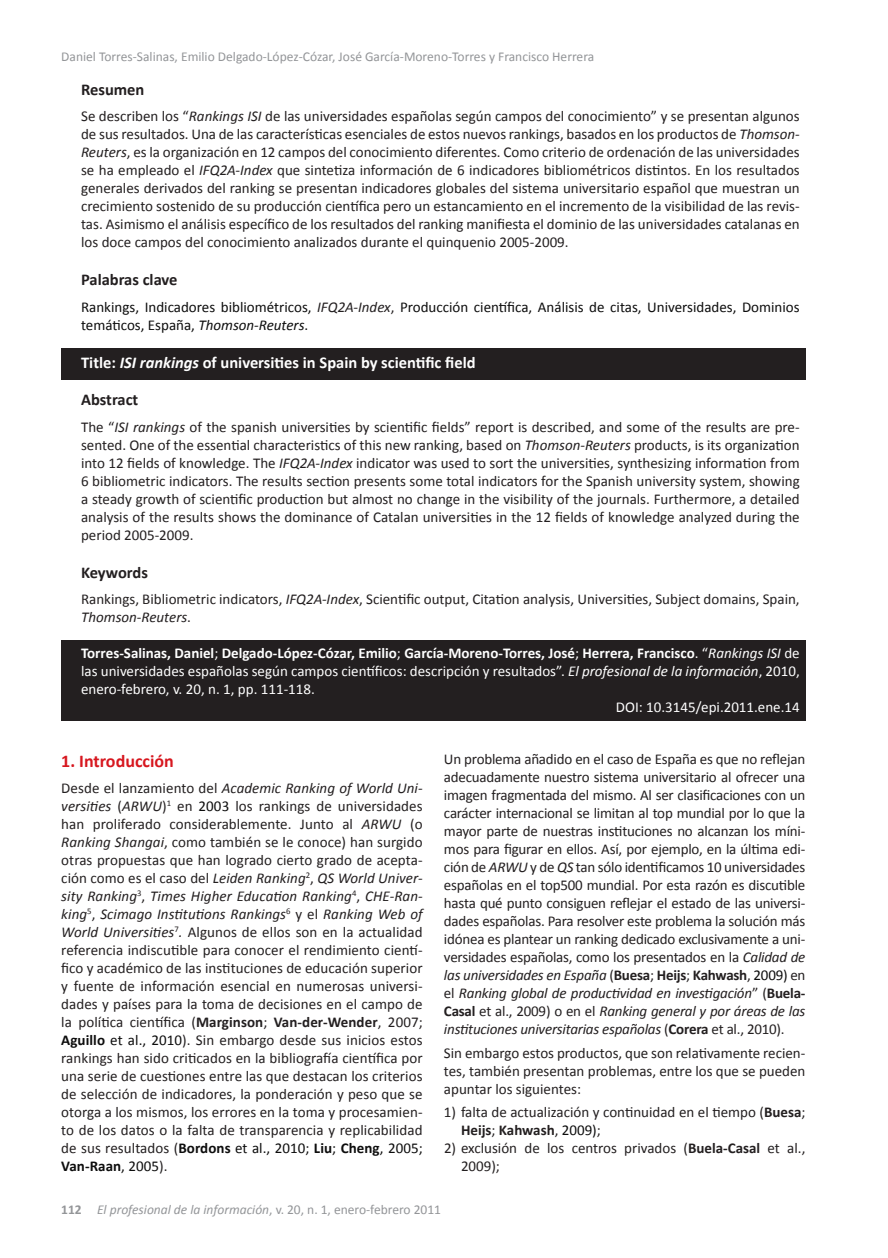
<style>
.page{position:relative;width:888px;height:1258px;background:#fff}
.page>*{position:absolute;margin:0;border:0;box-sizing:border-box;transform-origin:0 0}
.t1{font:700 18px "Calibri";color:#d7171f}
.t2{font:700 16.5px "Calibri";color:#fff}
.t3{font:700 16.5px "Calibri";color:#231f20}
.t4{font:15px/18px "Calibri";color:#231f20;text-align:justify}
.t5{font:15px "Calibri";color:#fff}
.t6{font:15px/18px "Calibri";color:#0d0d0d}
.t7{font:700 15px "Calibri";color:#fff}
.t8{font:13.5px "Calibri";color:#939598}
.t9{font:italic 13.5px "Calibri";color:#939598}
.s1{font-style:italic}
.s2{font-style:italic;color:#231f20}
.s3{color:#231f20}
.s4{font-weight:400}
.s5{font-weight:400;font-style:italic}
.s6{color:#0d0d0d}
.s7{font-weight:700}
.s8{font-weight:700;color:#0d0d0d}
.s9{font-weight:700;font-style:normal}
.s10{font-style:normal}
</style>
<div class="page">
<div style="left:61px;top:640px;width:744px;height:80px;background:#231f20"></div>
<div style="left:61px;top:348px;width:744px;height:32px;background:#231f20"></div>
<p class="t8" style="left:61px;top:48px;width:534px">Daniel Torres-Salinas, Emilio Delgado-López-Cózar, José García-Moreno-Torres y Francisco Herrera</p>
<p class="t3" style="left:81px;top:79px;width:65px">Resumen</p>
<p class="t4" style="left:81px;top:107px;width:720px">Se describen los “<span class="s1">Rankings ISI</span> de las universidades españolas según campos del conocimiento” y se presentan algunos de sus resultados. Una de las características esenciales de estos nuevos rankings, basados en los productos de <span class="s1">Thomson-Reuters</span>, es la organización en 12 campos del conocimiento diferentes. Como criterio de ordenación de las universidades se ha empleado el <span class="s1">IFQ2A-Index</span> que sintetiza información de 6 indicadores bibliométricos distintos. En los resultados generales derivados del ranking se presentan indicadores globales del sistema universitario español que muestran un crecimiento sostenido de su producción científica pero un estancamiento en el incremento de la visibilidad de las revis&shy;tas. Asimismo el análisis específico de los resultados del ranking manifiesta el dominio de las universidades catalanas en los doce campos del conocimiento analizados durante el quinquenio 2005-2009.</p>
<p class="t3" style="left:81px;top:269px;width:98px">Palabras clave</p>
<p class="t6" style="left:81px;top:298px;width:720px">Rankings, Indicadores bibliométricos, <span class="s2">IFQ2A-Index</span><span class="s3">,</span> Producción científica, Análisis de citas, Universidades, Dominios temáticos, España, <span class="s1">Thomson-Reuters</span>.</p>
<p class="t2" style="left:81px;top:351px;width:396px">Title: <span class="s1">ISI rankings</span> of universities in Spain by scientific field</p>
<p class="t3" style="left:81px;top:389px;width:59px">Abstract</p>
<p class="t4" style="left:81px;top:418px;width:720px">The “<span class="s1">ISI rankings</span> of the spanish universities by scientific fields” report is described, and some of the results are pre&shy;sented. One of the essential characteristics of this new ranking, based on <span class="s1">Thomson-Reuters</span> products, is its organization into 12 fields of knowledge. The <span class="s1">IFQ2A-Index</span> indicator was used to sort the universities, synthesizing information from 6 bibliometric indicators. The results section presents some total indicators for the Spanish university system, showing a steady growth of scientific production but almost no change in the visibility of the journals. Furthermore, a detailed analysis of the results shows the dominance of Catalan universities in the 12 fields of knowledge analyzed during the period 2005-2009.</p>
<p class="t3" style="left:81px;top:562px;width:68px">Keywords</p>
<p class="t4" style="left:81px;top:590px;width:720px">Rankings, Bibliometric indicators, <span class="s1">IFQ2A-Index</span>, Scientific output, Citation analysis, Universities, Subject domains, Spain,<br><span class="s1">Thomson-Reuters</span>.</p>
<p class="t7" style="left:81px;top:644px;width:720px">Torres-Salinas, Daniel<span class="s4">;</span> Delgado-López-Cózar, Emilio<span class="s4">;</span> García-Moreno-Torres, José<span class="s4">;</span> Herrera, Francisco<span class="s4">. “</span><span class="s5">Rankings ISI</span> <span class="s4">de</span></p>
<p class="t5" style="left:81px;top:662px;width:720px">las universidades españolas según campos científicos: descripción y resultados”. <span class="s1">El profesional de la información</span>, 2010,</p>
<p class="t5" style="left:81px;top:680px;width:235px">enero-febrero, v. 20, n. 1, pp. 111-118.</p>
<p class="t5" style="left:616px;top:698px;width:185px">DOI: 10.3145/epi.2011.ene.14</p>
<p class="t1" style="left:61px;top:749px;width:114px">1. Introducción</p>
<p class="t4" style="left:61px;top:779px;width:363px">Desde el lanzamiento del <span class="s1">Academic Ranking of World Uni&shy;versities</span> (<span class="s1">ARWU</span>)<sup>1</sup> en <span class="s6">2003</span> los rankings de universidades han proliferado considerablemente. Junto al <span class="s1">ARWU</span> (o <span class="s1">Ranking Shangai</span>, como también se le conoce) han surgido otras propuestas que han logrado cierto grado de acepta&shy;ción como es el caso del <span class="s1">Leiden Ranking</span><sup>2</sup>, <span class="s1">QS World Univer&shy;sity Ranking</span><sup>3</sup>, <span class="s1">Times Higher Education Ranking</span><sup>4</sup>, <span class="s1">CHE-Ran&shy;king</span><sup>5</sup>, <span class="s1">Scimago Institutions Rankings</span><sup>6</sup> y el <span class="s1">Ranking Web of World Universities</span><sup>7</sup><span class="s1">.</span> Algunos de ellos son en la actualidad referencia indiscutible para conocer el rendimiento cientí&shy;fico y académico de las instituciones de educación superior y fuente de información esencial en numerosas universi&shy;dades y países para la toma de decisiones en el campo de la política científica (<span class="s7">Marginson</span>; <span class="s7">Van-der-Wender</span>, 2007; <span class="s8">Aguillo</span> <span class="s6">et al., 2010</span>). Sin embargo desde sus inicios estos rankings han sido criticados en la bibliografía científica por una serie de cuestiones entre las que destacan los criterios de selección de indicadores, la ponderación y peso que se otorga a los mismos, los errores en la toma y procesamien&shy;to de los datos o la falta de transparencia y replicabilidad de sus resultados (<span class="s8">Bordons</span> <span class="s6">et al., 2010;</span> <span class="s8">Liu</span><span class="s6">;</span> <span class="s8">Cheng</span><span class="s6">, 2005; </span><span class="s8">Van-Raan</span><span class="s6">, 2005</span>).</p>
<p class="t4" style="left:444px;top:750px;width:363px">Un problema añadido en el caso de España es que no reflejan adecuadamente nuestro sistema universitario al ofrecer una imagen fragmentada del mismo. Al ser clasificaciones con un carácter internacional se limitan al top mundial por lo que la mayor parte de nuestras instituciones no alcanzan los míni&shy;mos para figurar en ellos. Así, por ejemplo, en la última edi&shy;ción de <span class="s1">ARWU</span> y de <span class="s1">QS</span> tan sólo identificamos 10 universidades españolas en el top500 mundial. Por esta razón es discutible hasta qué punto consiguen reflejar el estado de las universi&shy;dades españolas. Para resolver este problema la solución más idónea es plantear un ranking dedicado exclusivamente a uni&shy;versidades españolas, como los presentados en la <span class="s1">Calidad de las universidades en España</span> (<span class="s7">Buesa</span>; <span class="s7">Heijs</span>; <span class="s7">Kahwash</span>, <span class="s6">2009)</span> en el <span class="s1">Ranking global de productividad en investigación</span>” (<span class="s7">Buela-Casal</span> et al., 2009) o en el <span class="s1">Ranking general y por áreas de las instituciones universitarias españolas</span> (<span class="s7">Corera</span> et al., 2010).</p>
<p class="t4" style="left:444px;top:1043px;width:363px">Sin embargo estos productos, que son relativamente recien&shy;tes, también presentan problemas, entre los que se pueden apuntar los siguientes:</p>
<p class="t4" style="left:461px;top:1103px;width:346px;text-indent:-17px">1) falta de actualización y continuidad en el tiempo (<span class="s7">Buesa</span>;<br><span class="s7">Heijs</span>; <span class="s7">Kahwash</span>, <span class="s6">2009)</span>;</p>
<p class="t4" style="left:461px;top:1139px;width:346px;text-indent:-17px">2) exclusión de los centros privados (<span class="s7">Buela-Casal</span> et al.,<br>2009);</p>
<p class="t9" style="left:61px;top:1200px;width:381px"><span class="s9">112</span> El profesional de la información<span class="s10">, v. 20, n. 1, enero-febrero 2011</span></p>
</div>
